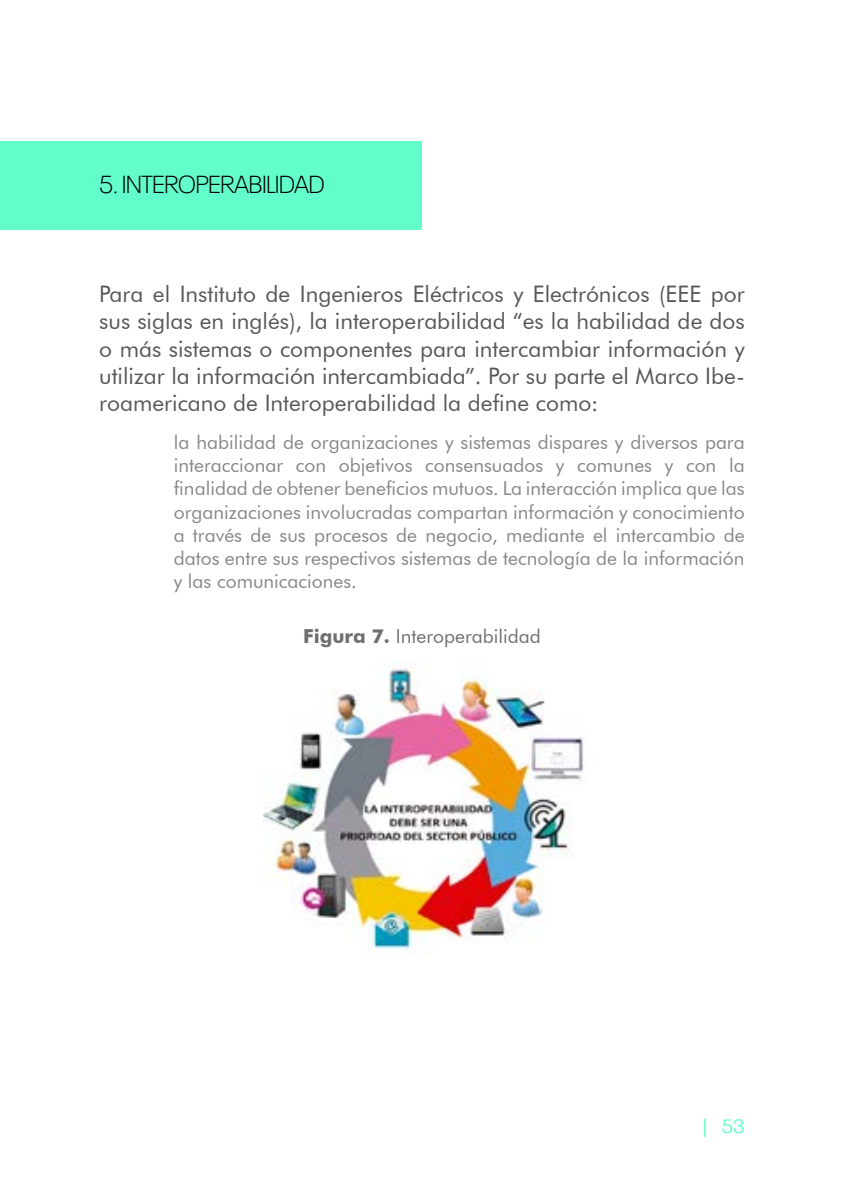
<style>
.page{position:relative;width:844px;height:1191px;background:#fff}
.page>*{position:absolute;margin:0;border:0;box-sizing:border-box;transform-origin:0 0}
.t1{font:300 24.5px "Neue Plak";letter-spacing:-.03em;color:#000}
.t2{font:22.75px/27.3px "Futura BT";color:#575756;text-align:justify}
.t3{font:19.25px/23.1px "Futura BT";color:#878787;text-align:justify}
.t4{font:19.25px "Futura BT";color:#706f6f}
.t5{font:19.25px "Neue Plak";color:#63fdcb}
.s1{font-weight:700}
</style>
<div class="page">
<div style="left:1px;top:141px;width:421px;height:89px;background:#63fdcb"></div>
<img style="left:262px;top:662px;width:324px;height:292px">
<p class="t1" style="left:99px;top:166px;width:227px">5. INTEROPERABILIDAD</p>
<p class="t2" style="left:99px;top:280px;width:646px">Para el Instituto de Ingenieros Eléctricos y Electrónicos (EEE por sus siglas en inglés), la interoperabilidad “es la habilidad de dos o más sistemas o componentes para intercambiar información y utilizar la información intercambiada”. Por su parte el Marco Ibe&shy;roamericano de Interoperabilidad la define como:</p>
<p class="t3" style="left:174px;top:430px;width:572px">la habilidad de organizaciones y sistemas dispares y diversos para interaccionar con objetivos consensuados y comunes y con la finalidad de obtener beneficios mutuos. La interacción implica que las organizaciones involucradas compartan información y conocimiento a través de sus procesos de negocio, mediante el intercambio de datos entre sus respectivos sistemas de tecnología de la información y las comunicaciones.</p>
<p class="t4" style="left:303px;top:624px;width:239px"><span class="s1">Figura 7.</span> Interoperabilidad</p>
<p class="t5" style="left:701px;top:1111px;width:44px">| 53</p>
</div>
